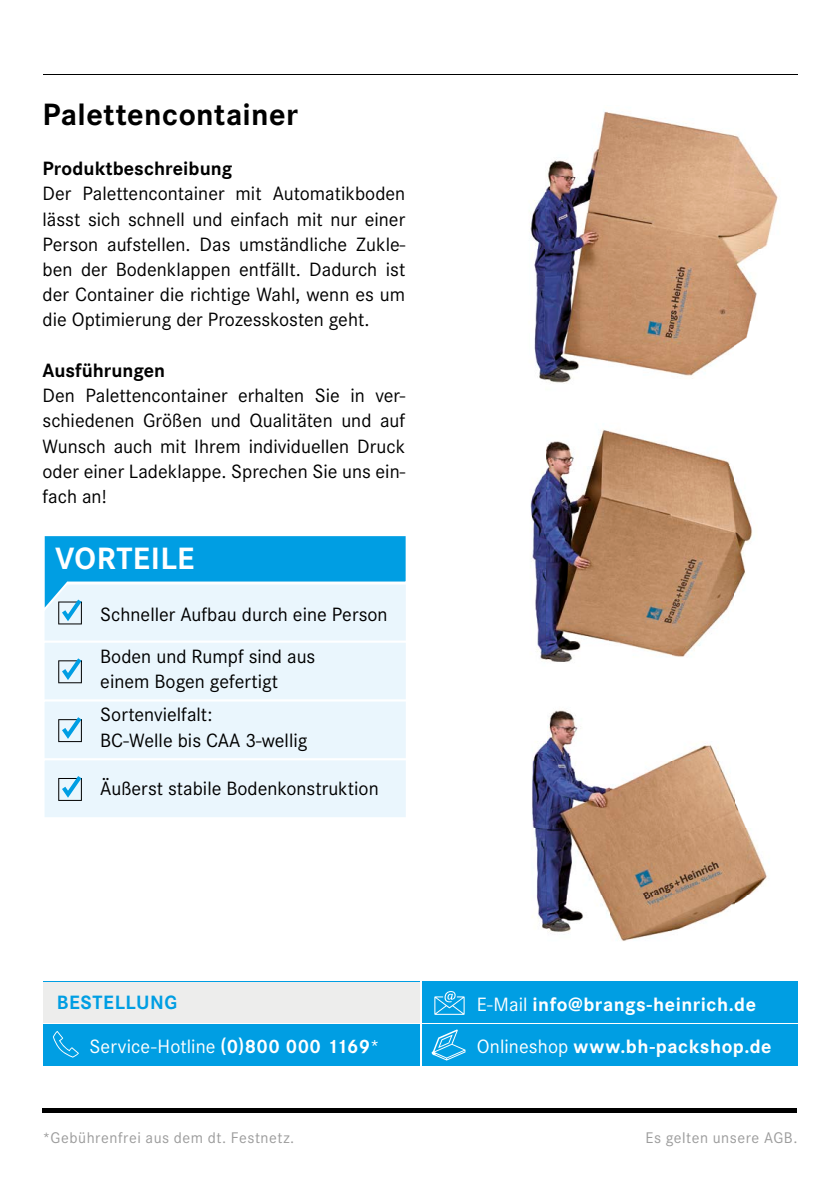
<style>
.page{position:relative;width:840px;height:1191px;background:#fff}
.page>*{position:absolute;margin:0;border:0;box-sizing:border-box;transform-origin:0 0}
.t1{font:700 32px "Corporate S";letter-spacing:.015em;color:#000}
.t2{font:700 32px "Corporate S";letter-spacing:.015em;color:#fff}
.t3{font:20px/25.2px "Corporate S";color:#000;text-align:justify}
.t4{font:700 20px "Corporate S";letter-spacing:.025em;color:#fff}
.t5{font:700 20px "Corporate S";letter-spacing:.005em;color:#000}
.t6{font:20px "Corporate S";letter-spacing:.005em;color:#fff}
.t7{font:700 20px "Corporate S";letter-spacing:.03em;color:#009ee3}
.t8{font:16px "Corporate S";letter-spacing:.035em;color:#9c9c9c}
.s1{font-weight:400}
.s2{font-weight:700}
</style>
<div class="page">
<hr style="left:43px;top:74px;width:754px;height:1px;background:#000">
<hr style="left:43px;top:1108px;width:754px;height:4px;background:#000">
<div style="left:43px;top:982px;width:754px;height:84px;background:#009ee3"></div>
<div style="left:43px;top:982px;width:377px;height:41px;background:#ededec"></div>
<hr style="left:43px;top:1023px;width:754px;height:1px;background:#fff">
<svg style="left:53px;top:1031px;width:26px;height:26px"></svg>
<svg style="left:431px;top:1029px;width:34px;height:31px"></svg>
<svg style="left:434px;top:991px;width:30px;height:23px"></svg>
<hr style="left:420px;top:981px;width:1px;height:85px;background:#fff">
<svg style="left:44px;top:536px;width:362px;height:281px;background:#c2e6f7"></svg>
<img style="left:530px;top:111px;width:248px;height:273px">
<img style="left:530px;top:429px;width:223px;height:233px">
<img style="left:532px;top:710px;width:235px;height:231px">
<h1 class="t1" style="left:43px;top:96px;width:257px">Palettencontainer</h1>
<p class="t5" style="left:43px;top:157px;width:191px">Produktbeschreibung</p>
<p class="t3" style="left:43px;top:181px;width:364px">Der Palettencontainer mit Automatikboden lässt sich schnell und einfach mit nur einer Person aufstellen. Das umständliche Zukle&shy;ben der Bodenklappen entfällt. Dadurch ist der Container die richtige Wahl, wenn es um die Optimierung der Prozesskosten geht.</p>
<p class="t5" style="left:43px;top:359px;width:124px">Ausführungen</p>
<p class="t3" style="left:43px;top:383px;width:364px">Den Palettencontainer erhalten Sie in ver&shy;schiedenen Größen und Qualitäten und auf Wunsch auch mit Ihrem individuellen Druck oder einer Ladeklappe. Sprechen Sie uns ein&shy;fach an!</p>
<h1 class="t2" style="left:55px;top:540px;width:141px">VORTEILE</h1>
<p class="t3" style="left:100px;top:593px;width:289px;line-height:42px">Schneller Aufbau durch eine Person<br>Boden und Rumpf sind aus</p>
<p class="t3" style="left:100px;top:664px;width:179px;line-height:33.6px">einem Bogen gefertigt<br>Sortenvielfalt:</p>
<p class="t3" style="left:100px;top:727px;width:209px">BC-Welle bis CAA 3-wellig</p>
<p class="t3" style="left:100px;top:776px;width:280px">Äußerst stabile Bodenkonstruktion</p>
<p class="t7" style="left:57px;top:990px;width:122px">BESTELLUNG</p>
<p class="t4" style="left:476px;top:992px;width:280px"><span class="s1">E-Mail</span> info@brangs-heinrich.de</p>
<p class="t6" style="left:89px;top:1034px;width:291px">Service-Hotline <span class="s2">(0)800 000 1169</span>*</p>
<p class="t4" style="left:476px;top:1034px;width:296px"><span class="s1">Onlineshop</span> www.bh-packshop.de</p>
<p class="t8" style="left:43px;top:1128px;width:253px">*Gebührenfrei aus dem dt. Festnetz.</p>
<p class="t8" style="left:645px;top:1128px;width:153px">Es gelten unsere AGB.</p>
</div>
